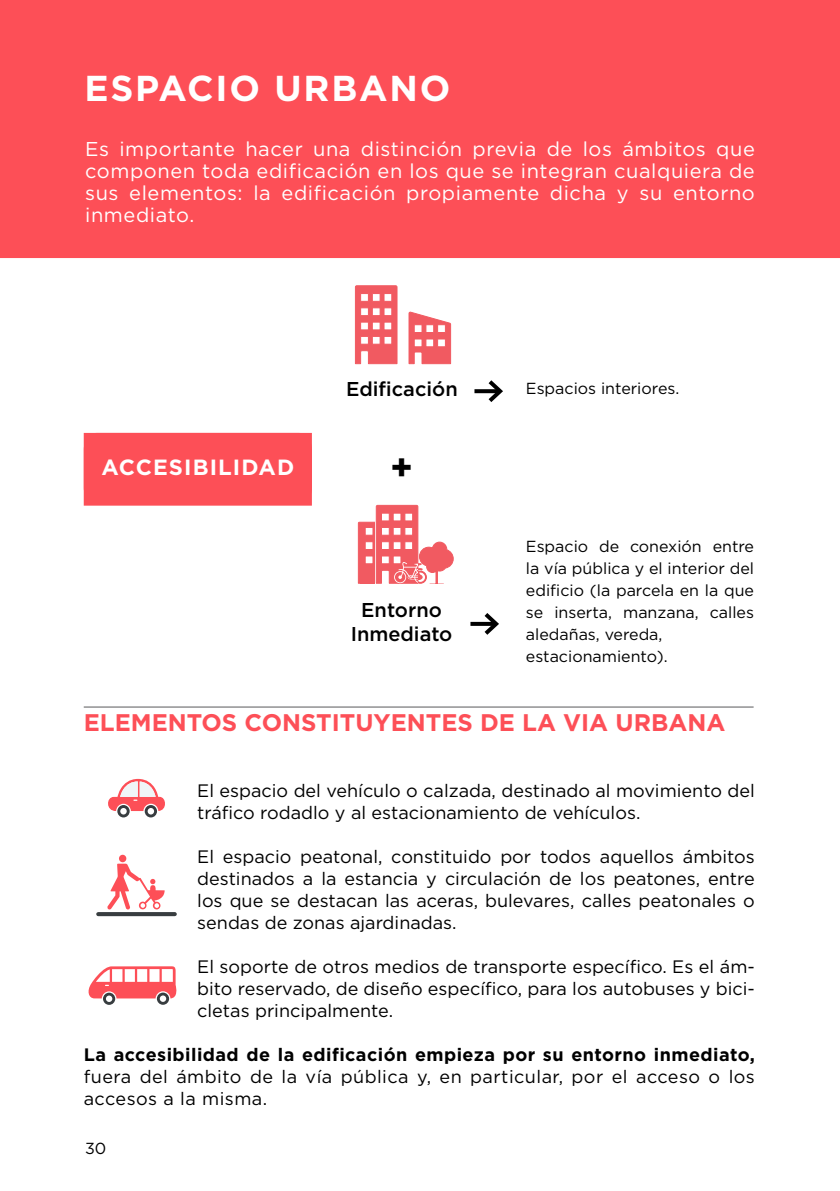
<style>
.page{position:relative;width:840px;height:1191px;background:#fff}
.page>*{position:absolute;margin:0;border:0;box-sizing:border-box;transform-origin:0 0}
.t1{font:700 36px "Gotham";letter-spacing:.05em;color:#fff}
.t2{font:700 36px "Gotham";color:#000}
.t3{font:700 24px "Gotham";color:#fd4f57}
.t4{font:700 22px "Gotham";letter-spacing:.05em;color:#fff}
.t5{font:20px/22px "Gotham";letter-spacing:.03em;color:#fff;text-align:justify}
.t6{font:500 20px/24px "Gotham";color:#000;text-align:center}
.t7{font:18px/22px "Gotham";color:#000;text-align:justify}
.t8{font:18px/22px "Gotham";letter-spacing:.025em;color:#000}
.t9{font:700 18px "Gotham";letter-spacing:.025em;color:#000}
.t10{font:16px/22px "Gotham";color:#000}
</style>
<div class="page">
<hr style="left:84px;top:706px;width:669px;height:1px;background:#58595b">
<div style="left:84px;top:433px;width:228px;height:71px;background:#fd4f57"></div>
<svg style="left:470px;top:622px;width:10px;height:4px"></svg>
<svg style="left:480px;top:613px;width:19px;height:22px"></svg>
<svg style="left:474px;top:389px;width:10px;height:4px"></svg>
<svg style="left:484px;top:380px;width:19px;height:22px"></svg>
<svg style="left:88px;top:966px;width:89px;height:39px"></svg>
<svg style="left:108px;top:779px;width:57px;height:38px"></svg>
<div style="left:119px;top:854px;width:7px;height:8px;background:#fd4f57;border-radius:50%"></div>
<svg style="left:107px;top:863px;width:57px;height:46px"></svg>
<svg style="left:98px;top:912px;width:77px;height:4px"></svg>
<div style="left:0;top:0;width:839px;height:258px;background:#fd4f57"></div>
<svg style="left:358px;top:505px;width:95px;height:78px"></svg>
<svg style="left:355px;top:285px;width:96px;height:79px"></svg>
<h1 class="t1" style="left:84px;top:64px;width:367px">ESPACIO URBANO</h1>
<p class="t5" style="left:85px;top:137px;width:671px">Es importante hacer una distinción previa de los ámbitos que componen toda edificación en los que se integran cualquiera de sus elementos: la edificación propiamente dicha y su entorno inmediato.</p>
<p class="t4" style="left:101px;top:452px;width:194px">ACCESIBILIDAD</p>
<p class="t6" style="left:346px;top:377px;width:113px">Edificación</p>
<h1 class="t2" style="left:390px;top:443px;width:25px">+</h1>
<p class="t6" style="left:350px;top:597px;width:103px">Entorno<br>Inmediato</p>
<p class="t10" style="left:525px;top:377px;width:155px">Espacios interiores.</p>
<p class="t10" style="left:525px;top:535px;width:229px">Espacio de conexión entre la vía pública y el interior del edificio (la parcela en la que se inserta, manzana, calles aledañas, vereda, estacionamiento).</p>
<h2 class="t3" style="left:84px;top:706px;width:642px">ELEMENTOS CONSTITUYENTES DE LA VIA URBANA</h2>
<p class="t7" style="left:197px;top:779px;width:558px">El espacio del vehículo o calzada, destinado al movimiento del tráfico rodadlo y al estacionamiento de vehículos.</p>
<p class="t7" style="left:197px;top:845px;width:558px">El espacio peatonal, constituido por todos aquellos ámbitos destinados a la estancia y circulación de los peatones, entre los que se destacan las aceras, bulevares, calles peatonales o sendas de zonas ajardinadas.</p>
<p class="t7" style="left:197px;top:955px;width:558px">El soporte de otros medios de transporte específico. Es el ám&shy;bito reservado, de diseño específico, para los autobuses y bici&shy;cletas principalmente.</p>
<p class="t9" style="left:84px;top:1042px;width:672px">La accesibilidad de la edificación empieza por su entorno inmediato,</p>
<p class="t8" style="left:84px;top:1065px;width:672px">fuera del ámbito de la vía pública y, en particular, por el acceso o los accesos a la misma.</p>
<p class="t10" style="left:85px;top:1137px;width:23px">30</p>
</div>
